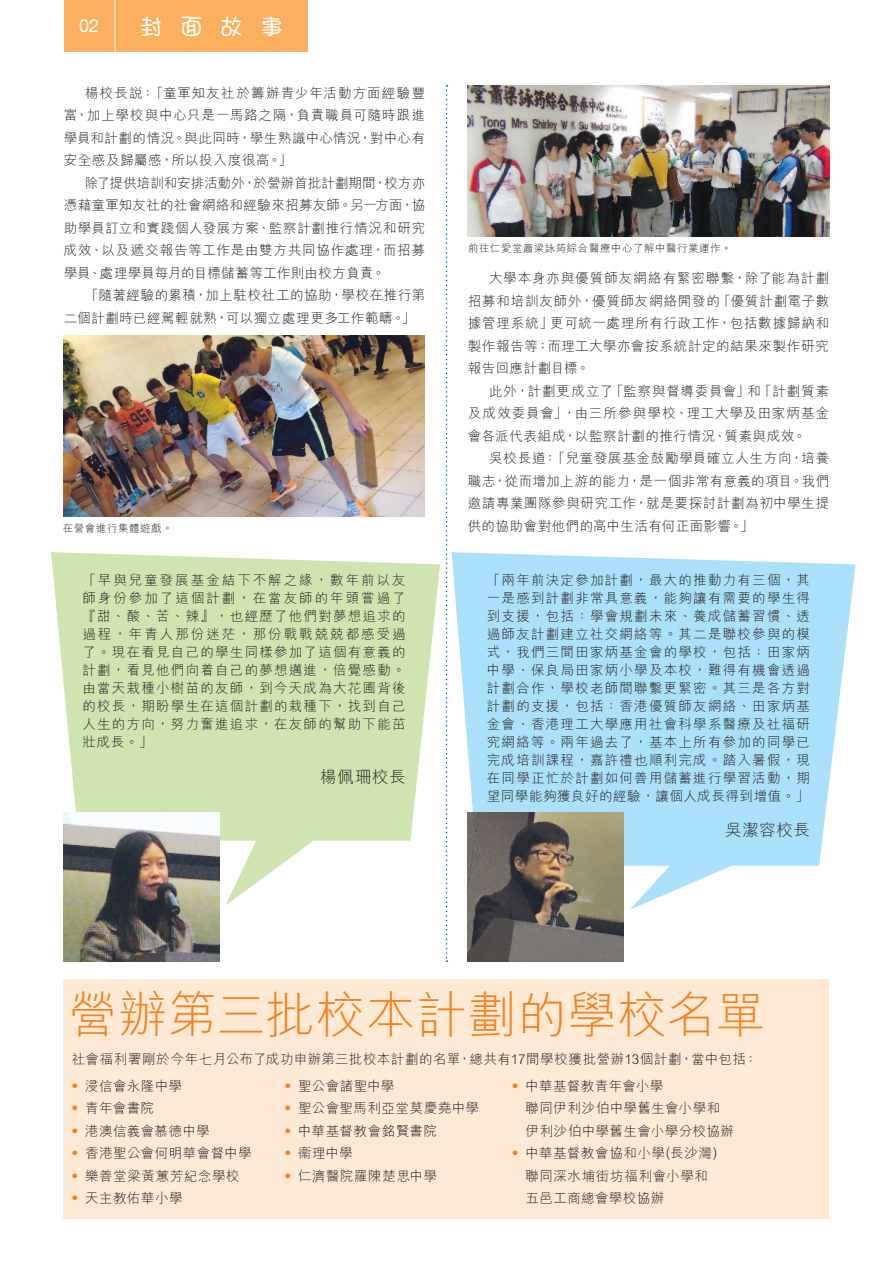
<style>
.page{position:relative;width:893px;height:1263px;background:#fff}
.page>*{position:absolute;margin:0;border:0;box-sizing:border-box;transform-origin:0 0}
.t1{font:300 49.5px "M Hei HK";letter-spacing:.01em;color:#f58220}
.t2{font:500 22.5px "M Young HKS";color:#fff}
.t3{font:18px "Helvetica Neue";color:#fff}
.t4{font:300 16.5px "M Hei HK";letter-spacing:.045em;color:#231f20}
.t5{font:300 13.5px/18px "M Hei HK";letter-spacing:.045em;color:#231f20;text-align:justify}
.t6{font:300 13.5px "M Hei HK";letter-spacing:.025em;color:#231f20}
.t7{font:300 10.5px "M Hei HK";letter-spacing:.05em;color:#231f20}
.s1{font-family:"DF Li Hei Lt HK BF";font-weight:400;font-size:10.05px}
.s2{color:#f58220}
</style>
<div class="page">
<div style="left:64px;top:0;width:244px;height:51px;background:#fab05f"></div>
<hr style="left:115px;top:0;width:1px;height:53px;background:#fff">
<img style="left:64px;top:336px;width:361px;height:180px">
<img style="left:467px;top:85px;width:362px;height:151px">
<svg style="left:446px;top:85px;width:1px;height:877px"></svg>
<div style="left:64px;top:979px;width:765px;height:240px;background:#fee9d5"></div>
<svg style="left:51px;top:552px;width:389px;height:353px;fill:#cfe4ae"></svg>
<img style="left:64px;top:813px;width:155px;height:149px">
<svg style="left:452px;top:552px;width:403px;height:358px;fill:#aae0f9"></svg>
<img style="left:468px;top:813px;width:155px;height:149px">
<p class="t3" style="left:79px;top:15px;width:21px">02</p>
<p class="t2" style="left:140px;top:11px;width:144px">封面故事</p>
<p class="t5" style="left:64px;top:81px;width:363px;line-height:22.5px;text-indent:21px">楊校長說：「童軍知友社於籌辦青少年活動方面經驗豐富，加上學校與中心只是一馬路之隔，負責職員可隨時跟進學員和計劃的情況。與此同時，學生熟識中心情況，對中心有安全感及歸屬感，所以投入度很高。」</p>
<p class="t5" style="left:64px;top:171px;width:363px;line-height:22.5px;text-indent:21px">除了提供培訓和安排活動外，於營辦首批計劃期間，校方亦憑藉童軍知友社的社會網絡和經驗來招募友師。另一方面，協助學員訂立和實踐個人發展方案、監察計劃推行情況和研究成效、以及遞交報告等工作是由雙方共同協作處理，而招募學員、處理學員每月的目標儲蓄等工作則由校方負責。</p>
<p class="t5" style="left:64px;top:284px;width:363px;line-height:22.5px;text-indent:21px">「隨著經驗的累積，加上駐校社工的協助，學校在推行第二個計劃時已經駕輕就熟，可以獨立處理更多工作範疇。」</p>
<p class="t7" style="left:63px;top:520px;width:111px">在營會進行集體遊戲。</p>
<p class="t5" style="left:82px;top:571px;width:325px">「早與兒童發展基金結下不解之緣，數年前以友師身份參加了這個計劃，在當友師的年頭嘗過了『甜、酸、苦、辣』，也經歷了他們對夢想追求的過程，年青人那份迷茫，那份戰戰兢兢都感受過了。現在看見自己的學生同樣參加了這個有意義的計劃，看見他們向着自己的夢想邁進，倍覺感動。由當天栽種小樹苗的友師，到今天成為大花圃背後的校長，期盼學生在這個計劃的栽種下，找到自己人生的方向，努力奮進追求，在友師的幫助下能茁壯成長。」</p>
<p class="t4" style="left:320px;top:766px;width:87px">楊佩珊校長</p>
<p class="t7" style="left:468px;top:241px;width:265px">前往仁愛堂<span class="s1">蕭</span>梁詠筠綜合醫療中心了解中醫行業運作。</p>
<p class="t5" style="left:468px;top:267px;width:363px;line-height:22.5px;text-indent:21px">大學本身亦與優質師友網絡有緊密聯繫，除了能為計劃招募和培訓友師外，優質師友網絡開發的「優質計劃電子數據管理系統」更可統一處理所有行政工作，包括數據歸納和製作報告等；而理工大學亦會按系統計定的結果來製作研究報告回應計劃目標。</p>
<p class="t5" style="left:468px;top:379px;width:363px;line-height:22.5px;text-indent:21px">此外，計劃更成立了「監察與督導委員會」和「計劃質素及成效委員會」，由三所參與學校、理工大學及田家炳基金會各派代表組成，以監察計劃的推行情況、質素與成效。</p>
<p class="t5" style="left:468px;top:447px;width:363px;line-height:22.5px;text-indent:21px">吳校長道：「兒童發展基金鼓勵學員確立人生方向，培養職志，從而增加上游的能力，是一個非常有意義的項目。我們邀請專業團隊參與研究工作，就是要探討計劃為初中學生提供的協助會對他們的高中生活有何正面影響。」</p>
<p class="t5" style="left:487px;top:571px;width:325px">「兩年前決定參加計劃，最大的推動力有三個，其一是感到計劃非常具意義，能夠讓有需要的學生得到支援，包括：學會規劃未來、養成儲蓄習慣、透過師友計劃建立社交網絡等。其二是聯校參與的模式，我們三間田家炳基金會的學校，包括：田家炳中學、保良局田家炳小學及本校，難得有機會透過計劃合作，學校老師間聯繫更緊密。其三是各方對計劃的支援，包括：香港優質師友網絡、田家炳基金會、香港理工大學應用社會科學系醫療及社福研究網絡等。兩年過去了，基本上所有參加的同學已完成培訓課程，嘉許禮也順利完成。踏入暑假，現在同學正忙於計劃如何善用儲蓄進行學習活動，期望同學能夠獲良好的經驗，讓個人成長得到增值。」</p>
<p class="t4" style="left:725px;top:818px;width:86px">吳潔容校長</p>
<p class="t1" style="left:68px;top:980px;width:699px">營辦第三批校本計劃的學校名單</p>
<p class="t5" style="left:72px;top:1049px;width:687px">社會福利署剛於今年七月公布了成功申辦第三批校本計劃的名單，總共有17間學校獲批營辦13個計劃，當中包括：</p>
<p class="t5" style="left:68px;top:1076px;width:115px"><span class="s2">•</span> 浸信會永隆中學</p>
<p class="t5" style="left:68px;top:1099px;width:88px"><span class="s2">•</span> 青年會書院</p>
<p class="t5" style="left:68px;top:1121px;width:143px"><span class="s2">•</span> 港澳信義會慕德中學</p>
<p class="t5" style="left:68px;top:1144px;width:185px"><span class="s2">•</span> 香港聖公會何明華會督中學</p>
<p class="t5" style="left:68px;top:1166px;width:173px"><span class="s2">•</span> 樂善堂梁黃蕙芳紀念學校</p>
<p class="t5" style="left:68px;top:1189px;width:116px"><span class="s2">•</span> 天主教佑華小學</p>
<p class="t6" style="left:281px;top:1076px;width:115px"><span class="s2">•</span> 聖公會諸聖中學</p>
<p class="t5" style="left:281px;top:1099px;width:200px"><span class="s2">•</span> 聖公會聖馬利亞堂莫慶堯中學</p>
<p class="t5" style="left:281px;top:1121px;width:158px"><span class="s2">•</span> 中華基督教會銘賢書院</p>
<p class="t5" style="left:281px;top:1144px;width:73px"><span class="s2">•</span> 衞理中學</p>
<p class="t5" style="left:281px;top:1166px;width:157px"><span class="s2">•</span> 仁濟醫院羅陳楚思中學</p>
<p class="t6" style="left:508px;top:1076px;width:156px"><span class="s2">•</span> 中華基督教青年會小學</p>
<p class="t5" style="left:525px;top:1097px;width:210px;line-height:22.5px">聯同伊利沙伯中學舊生會小學和伊利沙伯中學舊生會小學分校協辦</p>
<p class="t5" style="left:508px;top:1144px;width:210px"><span class="s2">•</span> 中華基督教會協和小學(長沙灣)</p>
<p class="t5" style="left:525px;top:1166px;width:184px">聯同深水埔街坊福利會小學和</p>
<p class="t6" style="left:525px;top:1189px;width:140px">五邑工商總會學校協辦</p>
</div>
